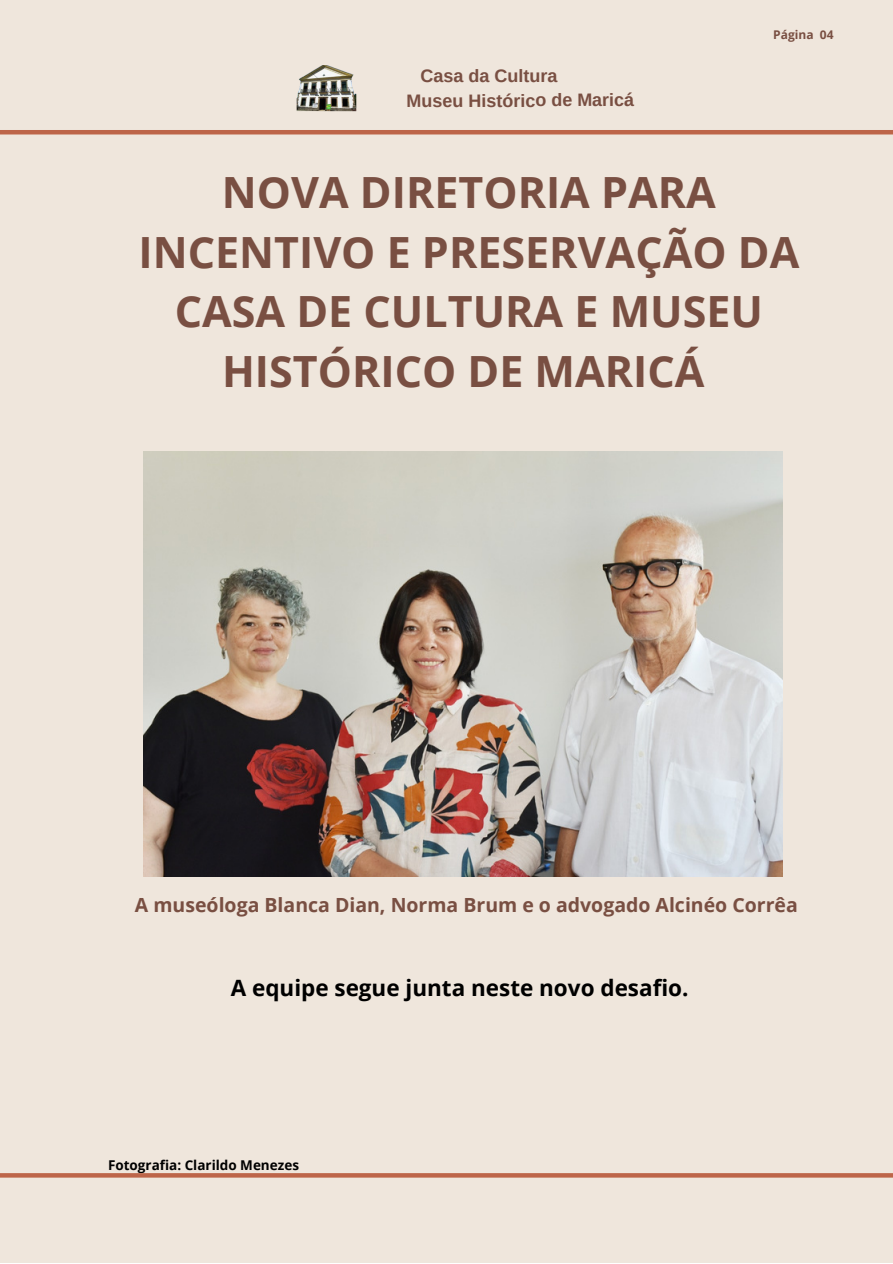
<style>
.page{position:relative;width:893px;height:1264px;background:#fff}
.page>*{position:absolute;margin:0;border:0;box-sizing:border-box;transform-origin:0 0}
.t1{font:700 43.05px/59.4px "Open Sans";color:#794f42;text-align:center}
.t2{font:700 22.5px "Open Sans";color:#000}
.t3{font:700 19.5px "Open Sans";color:#794f42}
.t4{font:700 18px "Arimo";letter-spacing:-.01em;color:#794f42}
.t5{font:700 13.5px "Open Sans";color:#000}
.t6{font:700 12px "Open Sans";color:#794f42}
</style>
<div class="page">
<div style="left:0;top:0;width:892px;height:1262px;background:#efe6dc"></div>
<img style="left:296px;top:65px;width:60px;height:46px">
<hr style="left:0;top:130px;width:892px;height:4px;background:#bd6549">
<img style="left:143px;top:451px;width:639px;height:425px">
<svg style="left:0;top:1173px;width:892px;height:4px;background:#be694d"></svg>
<p class="t4" style="left:420px;top:66px;width:138px">Casa da Cultura</p>
<p class="t4" style="left:406px;top:90px;width:229px">Museu Histórico de Maricá</p>
<p class="t6" style="left:773px;top:26px;width:62px">Página 04</p>
<p class="t1" style="left:138px;top:162px;width:662px">NOVA DIRETORIA PARA<br>INCENTIVO E PRESERVAÇÃO DA<br>CASA DE CULTURA E MUSEU<br>HISTÓRICO DE MARICÁ</p>
<p class="t3" style="left:135px;top:891px;width:664px">A museóloga Blanca Dian, Norma Brum e o advogado Alcinéo Corrêa</p>
<p class="t2" style="left:231px;top:971px;width:459px">A equipe segue junta neste novo desafio.</p>
<p class="t5" style="left:108px;top:1155px;width:192px">Fotografia: Clarildo Menezes</p>
</div>
